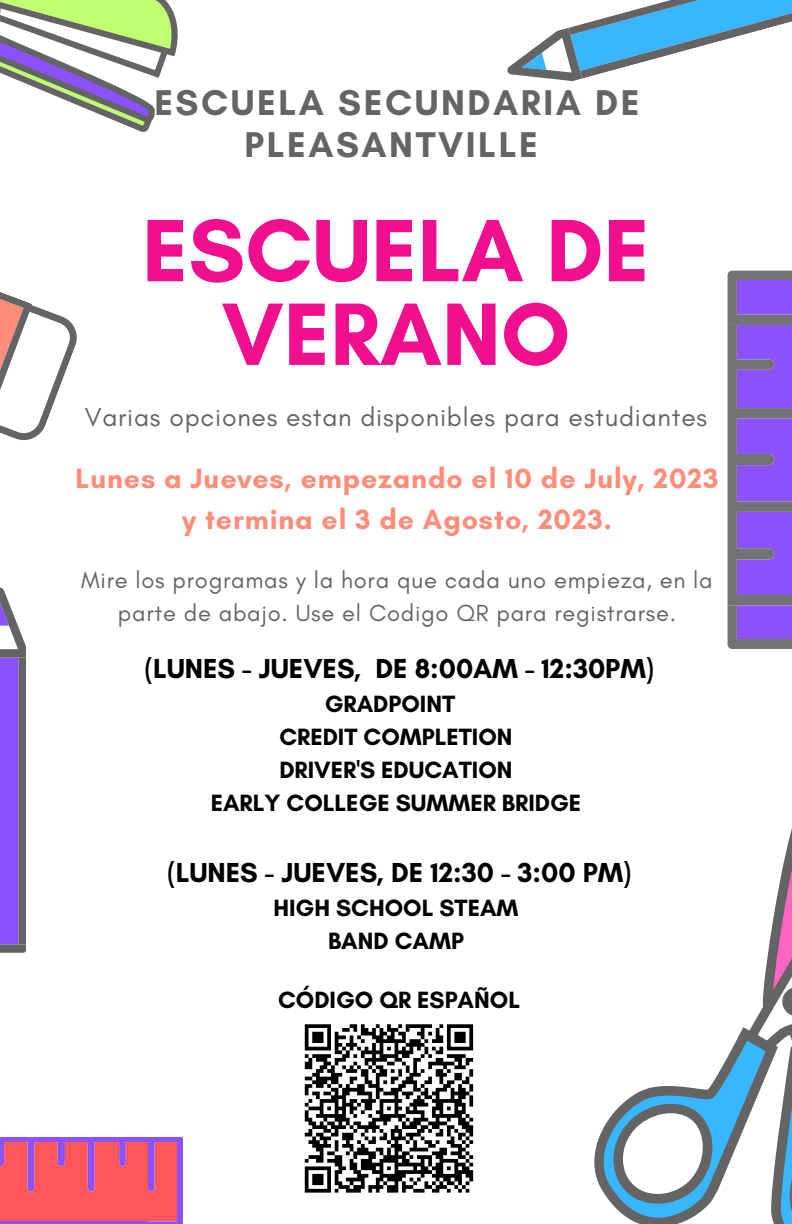
<style>
.page{position:relative;width:792px;height:1224px;background:#fff}
.page>*{position:absolute;margin:0;border:0;box-sizing:border-box;transform-origin:0 0}
.t1{font:700 90.2px/83.6px "Glacial Indifference";color:#ef0f8f;text-align:center}
.t2{font:700 36.4px/42px "Glacial Indifference";letter-spacing:.07em;color:#646464;text-align:center}
.t3{font:700 28.4px/41px "Glacial Indifference";letter-spacing:.03em;color:#ff8d7a;text-align:center}
.t4{font:700 28px "Glacial Indifference";color:#000}
.t5{font:26.4px "Glacial Indifference";letter-spacing:.03em;color:#646464}
.t6{font:700 24px "Glacial Indifference";color:#000}
.t7{font:23.8px/33.8px "Glacial Indifference";letter-spacing:.03em;color:#646464;text-align:center}
</style>
<div class="page">
<svg style="left:0;top:0;width:178px;height:132px"></svg>
<svg style="left:0;top:588px;width:26px;height:365px;background:#8d6ccf"></svg>
<svg style="left:594px;top:1085px;width:115px;height:139px"></svg>
<svg style="left:709px;top:828px;width:83px;height:396px"></svg>
<svg style="left:728px;top:271px;width:64px;height:378px;background:#845ed0"></svg>
<svg style="left:0;top:292px;width:77px;height:149px"></svg>
<svg style="left:0;top:1137px;width:183px;height:87px;background:#e6567b"></svg>
<svg style="left:507px;top:0;width:285px;height:81px"></svg>
<svg style="left:304px;top:1024px;width:170px;height:169px"></svg>
<p class="t2" style="left:154px;top:81px;width:487px">ESCUELA SECUNDARIA DE<br>PLEASANTVILLE</p>
<p class="t1" style="left:142px;top:208px;width:509px">ESCUELA DE<br>VERANO</p>
<p class="t5" style="left:85px;top:401px;width:624px">Varias opciones estan disponibles para estudiantes</p>
<p class="t3" style="left:76px;top:457px;width:644px">Lunes a Jueves, empezando el 10 de July, 2023 y termina el 3 de Agosto, 2023.</p>
<p class="t7" style="left:81px;top:562px;width:633px">Mire los programas y la hora que cada uno empieza, en la parte de abajo. Use el Codigo QR para registrarse.</p>
<p class="t4" style="left:145px;top:651px;width:511px">(LUNES - JUEVES, DE 8:00AM - 12:30PM)</p>
<p class="t6" style="left:325px;top:689px;width:132px">GRADPOINT</p>
<p class="t6" style="left:279px;top:722px;width:235px">CREDIT COMPLETION</p>
<p class="t6" style="left:279px;top:755px;width:235px">DRIVER'S EDUCATION</p>
<p class="t6" style="left:211px;top:788px;width:372px">EARLY COLLEGE SUMMER BRIDGE</p>
<p class="t4" style="left:168px;top:855px;width:465px">(LUNES - JUEVES, DE 12:30 - 3:00 PM)</p>
<p class="t6" style="left:273px;top:893px;width:247px">HIGH SCHOOL STEAM</p>
<p class="t6" style="left:328px;top:926px;width:137px">BAND CAMP</p>
<p class="t6" style="left:278px;top:985px;width:243px">CÓDIGO QR ESPAÑOL</p>
</div>
